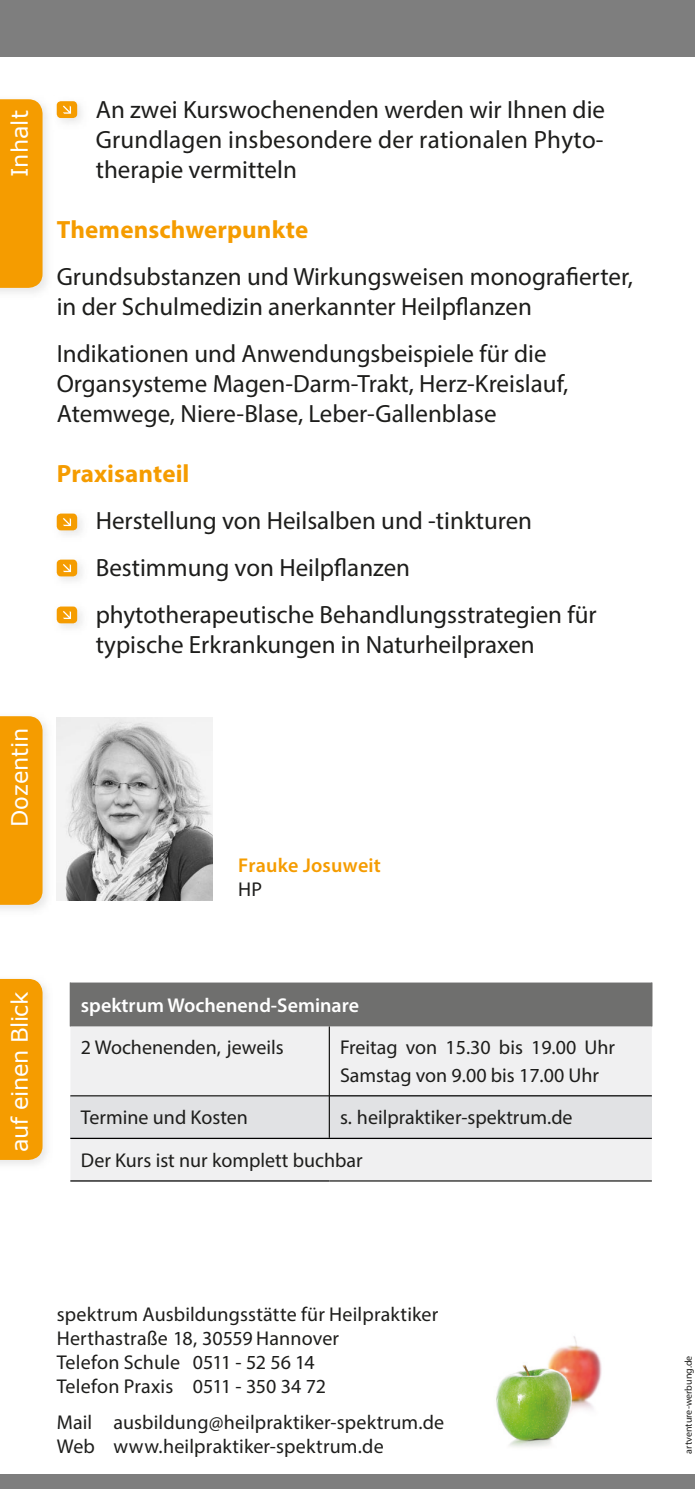
<style>
.page{position:relative;width:695px;height:1489px;background:#fff}
.page>*{position:absolute;margin:0;border:0;box-sizing:border-box;transform-origin:0 0}
.t1{font:25px/30px "Myriad Pro";color:#1d1d1b}
.t2{font:700 25px "Myriad Pro";letter-spacing:.005em;color:#f59c00}
.t3{font:22.5px "Verdana";letter-spacing:-.005em;color:#fff}
.t4{font:20px/24px "Myriad Pro";color:#1d1d1b}
.t5{font:600 20px "Myriad Pro";color:#fff}
.t6{font:600 20px "Myriad Pro";letter-spacing:.01em;color:#f59c00}
.t7{font:10px "Myriad Pro";color:#1d1d1b}
</style>
<div class="page">
<div style="left:0;top:1474px;width:694px;height:14px;background:#7e7e7e"></div>
<div style="left:0;top:0;width:694px;height:56px;background:#7e7e7e"></div>
<img style="left:0;top:986px;width:47px;height:178px">
<div style="left:0;top:978px;width:43px;height:181px;background:#f59c00"></div>
<div style="left:70px;top:983px;width:581px;height:42px;background:#6f6f6e"></div>
<div style="left:70px;top:1026px;width:581px;height:154px;background:#f0f0f1"></div>
<div style="left:70px;top:1095px;width:581px;height:43px;background:#e1e2e4"></div>
<hr style="left:328px;top:1026px;width:2px;height:111px;background:#1d1d1b">
<hr style="left:651px;top:982px;width:1px;height:44px;background:#6f6f6e">
<hr style="left:330px;top:1095px;width:321px;height:1px;background:#000">
<hr style="left:70px;top:1137px;width:581px;height:1px;background:#000">
<hr style="left:70px;top:1180px;width:259px;height:1px;background:#000">
<hr style="left:70px;top:1095px;width:259px;height:1px;background:#1d1d1b">
<hr style="left:329px;top:1180px;width:322px;height:1px;background:#1d1d1b">
<hr style="left:70px;top:982px;width:581px;height:1px;background:#6f6f6e">
<hr style="left:70px;top:1025px;width:581px;height:1px;background:#6f6f6e">
<img style="left:0;top:723px;width:47px;height:187px">
<div style="left:0;top:716px;width:43px;height:188px;background:#f59c00"></div>
<img style="left:57px;top:717px;width:156px;height:183px">
<img style="left:496px;top:1336px;width:106px;height:111px">
<div style="left:0;top:99px;width:43px;height:189px;background:#f59c00"></div>
<img style="left:56px;top:101px;width:25px;height:22px">
<div style="left:57px;top:101px;width:20px;height:17px;background:#f59c00;border-radius:4px"></div>
<svg style="left:63px;top:105px;width:8px;height:9px"></svg>
<img style="left:56px;top:514px;width:26px;height:21px">
<div style="left:57px;top:513px;width:20px;height:17px;background:#f59c00;border-radius:4px"></div>
<svg style="left:63px;top:518px;width:8px;height:8px"></svg>
<img style="left:56px;top:560px;width:26px;height:21px">
<div style="left:57px;top:559px;width:20px;height:17px;background:#f59c00;border-radius:4px"></div>
<svg style="left:63px;top:564px;width:8px;height:8px"></svg>
<img style="left:56px;top:607px;width:26px;height:21px">
<div style="left:57px;top:606px;width:20px;height:17px;background:#f59c00;border-radius:4px"></div>
<svg style="left:63px;top:611px;width:8px;height:8px"></svg>
<p class="t3" style="left:11px;top:177px;width:68px;rotate:-90deg">Inhalt</p>
<p class="t1" style="left:96px;top:97px;width:511px;text-align:justify">An zwei Kurswochenenden werden wir Ihnen die Grundlagen insbesondere der rationalen Phyto&shy;therapie vermitteln</p>
<p class="t2" style="left:57px;top:219px;width:253px">Themenschwerpunkte</p>
<p class="t1" style="left:57px;top:264px;width:577px">Grundsubstanzen und Wirkungsweisen monografierter, in der Schulmedizin anerkannter Heilpflanzen</p>
<p class="t1" style="left:57px;top:341px;width:513px">Indikationen und Anwendungsbeispiele für die<br>Organsysteme Magen-Darm-Trakt, Herz-Kreislauf,<br>Atemwege, Niere-Blase, Leber-Gallenblase</p>
<p class="t2" style="left:57px;top:463px;width:134px">Praxisanteil</p>
<p class="t1" style="left:96px;top:499px;width:502px;line-height:47px">Herstellung von Heilsalben und -tinkturen<br>Bestimmung von Heilpflanzen phytotherapeutische Behandlungsstrategien für</p>
<p class="t1" style="left:96px;top:632px;width:440px">typische Erkrankungen in Naturheilpraxen</p>
<p class="t3" style="left:11px;top:827px;width:101px;rotate:-90deg">Dozentin</p>
<p class="t3" style="left:11px;top:1151px;width:161px;rotate:-90deg">auf einen Blick</p>
<p class="t6" style="left:238px;top:856px;width:144px">Frauke Josuweit</p>
<p class="t4" style="left:238px;top:878px;width:25px">HP</p>
<p class="t5" style="left:81px;top:996px;width:279px">spektrum Wochenend-Seminare</p>
<p class="t4" style="left:81px;top:1037px;width:204px">2 Wochenenden, jeweils</p>
<p class="t4" style="left:340px;top:1035px;width:276px;line-height:27.5px">Freitag von 15.30 bis 19.00 Uhr<br>Samstag von 9.00 bis 17.00 Uhr</p>
<p class="t4" style="left:81px;top:1107px;width:168px">Termine und Kosten</p>
<p class="t4" style="left:81px;top:1097px;width:493px;line-height:42.5px;text-indent:259px">s. heilpraktiker-spektrum.de<br>Der Kurs ist nur komplett buchbar</p>
<p class="t4" style="left:57px;top:1304px;width:383px">spektrum Ausbildungsstätte für Heilpraktiker Herthastraße 18, 30559 Hannover<br>Telefon Schule 0511 - 52 56 14<br>Telefon Praxis 0511 - 350 34 72</p>
<p class="t4" style="left:57px;top:1412px;width:389px">Mail ausbildung@heilpraktiker-spektrum.de<br>Web www.heilpraktiker-spektrum.de</p>
<p class="t7" style="left:684px;top:1453px;width:99px;rotate:-90deg">artventure-werbung.de</p>
</div>
